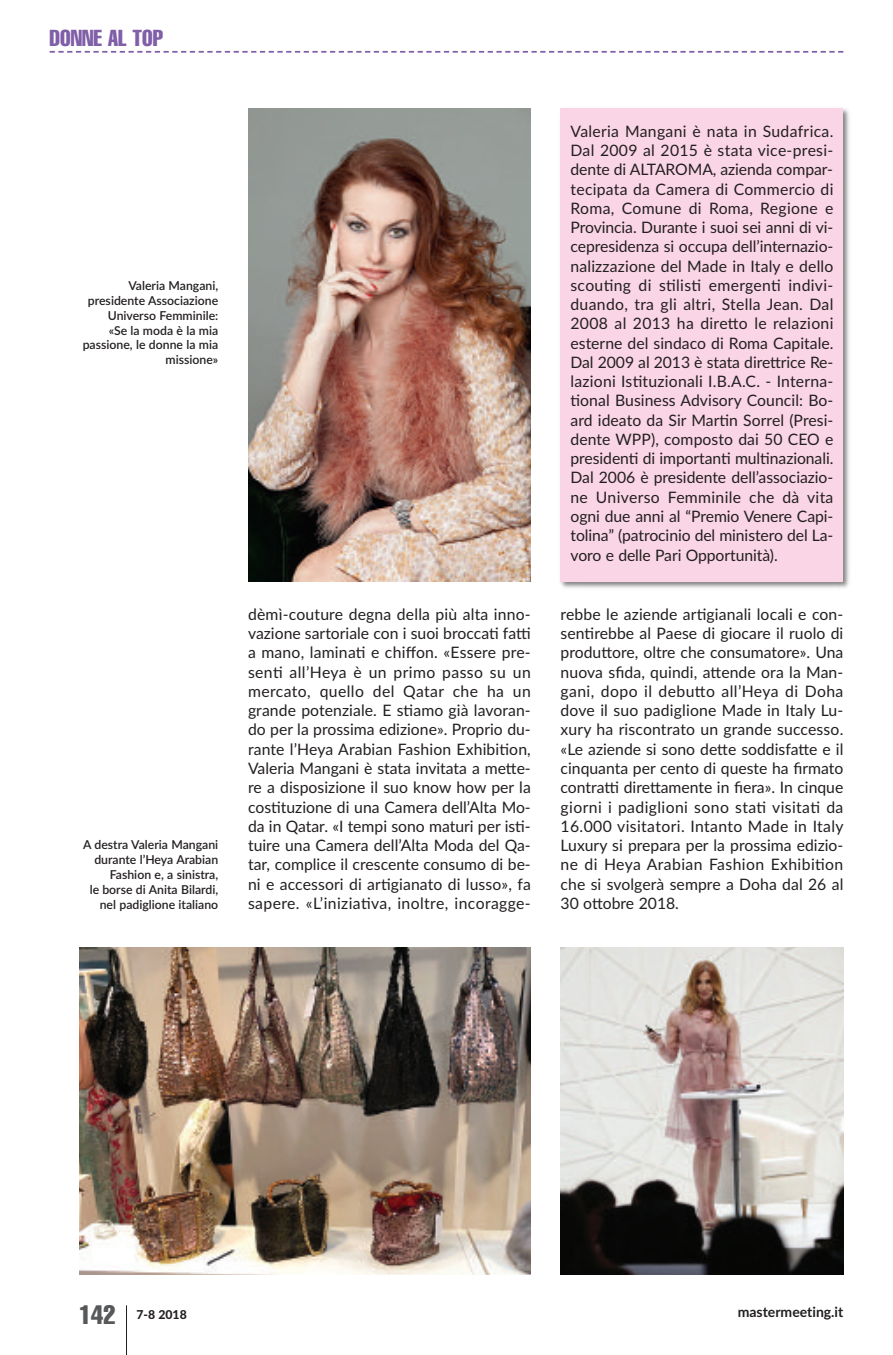
<style>
.page{position:relative;width:893px;height:1355px;background:#fff}
.page>*{position:absolute;margin:0;border:0;box-sizing:border-box;transform-origin:0 0}
.t1{font:extra-condensed 26.25px "Helvetica";color:#57585a}
.t2{font:extra-condensed 22.75px "Helvetica";color:#805ea8}
.t3{font:15.75px/19.2px "Lato";letter-spacing:.005em;color:#231f20;text-align:justify}
.t4{font:700 14px "Lato";color:#231f20}
.t5{font:600 12.25px/14.9px "Lato";color:#231f20;text-align:right}
.t6{font:800 12.25px "Lato";color:#231f20}
</style>
<div class="page">
<hr style="left:126px;top:1305px;width:1px;height:49px;background:#231f20">
<svg style="left:50px;top:51px;width:793px;height:2px"></svg>
<img style="left:560px;top:108px;width:290px;height:480px">
<div style="left:561px;top:108px;width:282px;height:473px;background:#fad5e5"></div>
<img style="left:561px;top:947px;width:282px;height:327px">
<img style="left:248px;top:108px;width:283px;height:473px">
<img style="left:79px;top:947px;width:452px;height:327px">
<h2 class="t2" style="left:50px;top:30px;width:115px">DONNE AL TOP</h2>
<p class="t5" style="left:83px;top:278px;width:137px">Valeria Mangani, presidente Associazione<br>Universo Femminile:<br>«Se la moda è la mia passione, le donne la mia missione»</p>
<p class="t5" style="left:83px;top:837px;width:137px">A destra Valeria Mangani durante l’Heya Arabian<br>Fashion e, a sinistra,<br>le borse di Anita Bilardi, nel padiglione italiano</p>
<p class="t3" style="left:248px;top:605px;width:284px">dèmì-couture degna della più alta inno&shy;vazione sartoriale con i suoi broccati fatti a mano, laminati e chiffon. «Essere pre&shy;senti all’Heya è un primo passo su un mercato, quello del Qatar che ha un grande potenziale. E stiamo già lavoran&shy;do per la prossima edizione». Proprio du&shy;rante l’Heya Arabian Fashion Exhibition, Valeria Mangani è stata invitata a mette&shy;re a disposizione il suo know how per la costituzione di una Camera dell’Alta Mo&shy;da in Qatar. «I tempi sono maturi per isti&shy;tuire una Camera dell’Alta Moda del Qa&shy;tar, complice il crescente consumo di be&shy;ni e accessori di artigianato di lusso», fa sapere. «L’iniziativa, inoltre, incoragge-</p>
<p class="t3" style="left:570px;top:122px;width:264px">Valeria Mangani è nata in Sudafrica.<br>Dal 2009 al 2015 è stata vice-presi&shy;dente di ALTAROMA, azienda compar&shy;tecipata da Camera di Commercio di Roma, Comune di Roma, Regione e Provincia. Durante i suoi sei anni di vi&shy;cepresidenza si occupa dell’internazio&shy;nalizzazione del Made in Italy e dello scouting di stilisti emergenti indivi&shy;duando, tra gli altri, Stella Jean. Dal 2008 al 2013 ha diretto le relazioni esterne del sindaco di Roma Capitale.<br>Dal 2009 al 2013 è stata direttrice Re&shy;lazioni Istituzionali I.B.A.C. - Interna&shy;tional Business Advisory Council: Bo&shy;ard ideato da Sir Martin Sorrel (Presi&shy;dente WPP), composto dai 50 CEO e presidenti di importanti multinazionali.<br>Dal 2006 è presidente dell’associazio&shy;ne Universo Femminile che dà vita ogni due anni al “Premio Venere Capi&shy;tolina” (patrocinio del ministero del La&shy;voro e delle Pari Opportunità).</p>
<p class="t3" style="left:561px;top:605px;width:285px">rebbe le aziende artigianali locali e con&shy;sentirebbe al Paese di giocare il ruolo di produttore, oltre che consumatore». Una nuova sfida, quindi, attende ora la Man&shy;gani, dopo il debutto all’Heya di Doha dove il suo padiglione Made in Italy Lu&shy;xury ha riscontrato un grande successo. «Le aziende si sono dette soddisfatte e il cinquanta per cento di queste ha firmato contratti direttamente in fiera». In cinque giorni i padiglioni sono stati visitati da 16.000 visitatori. Intanto Made in Italy Luxury si prepara per la prossima edizio&shy;ne di Heya Arabian Fashion Exhibition che si svolgerà sempre a Doha dal 26 al 30 ottobre 2018.</p>
<h1 class="t1" style="left:79px;top:1305px;width:38px">142</h1>
<p class="t6" style="left:136px;top:1307px;width:52px">7-8 2018</p>
<p class="t4" style="left:738px;top:1303px;width:107px">mastermeeting.it</p>
</div>
